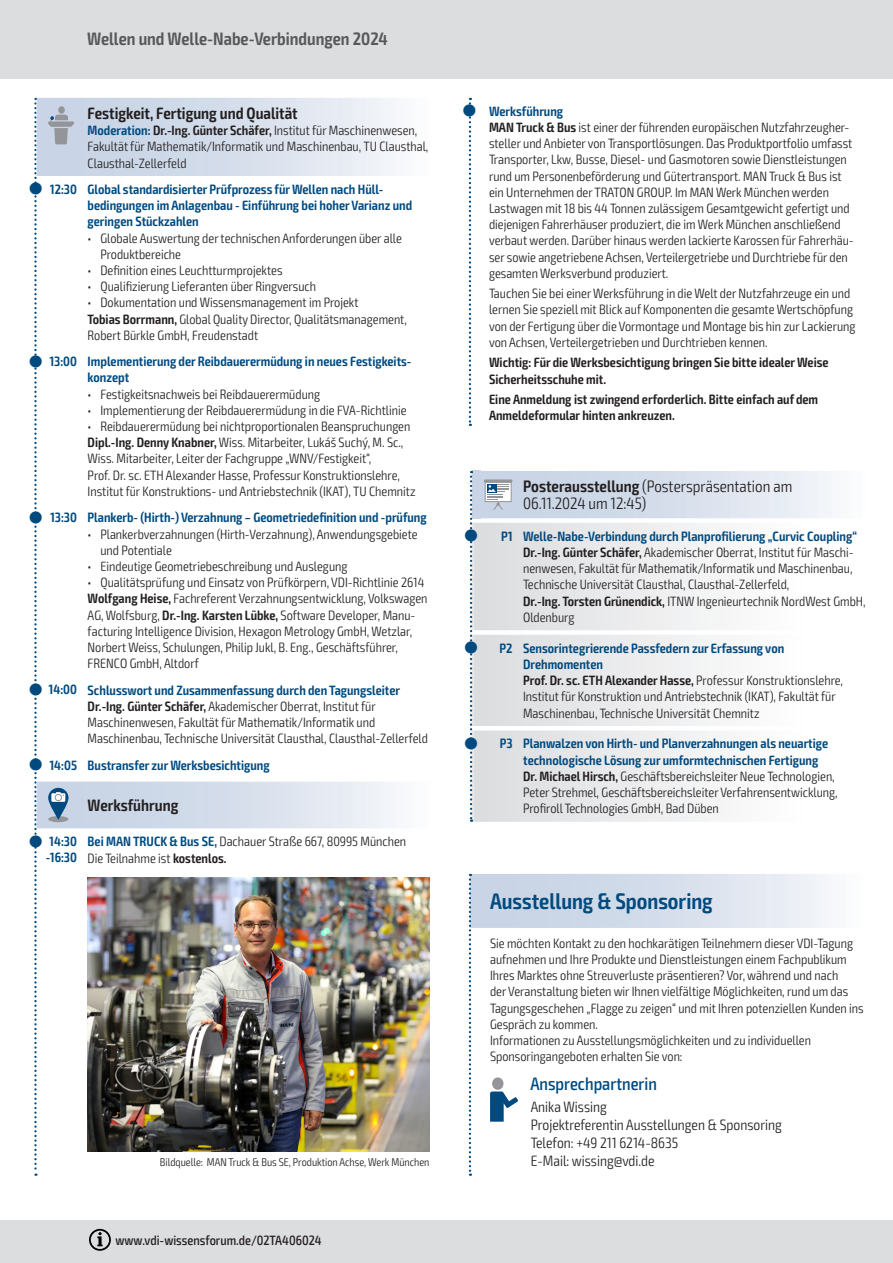
<style>
.page{position:relative;width:893px;height:1263px;background:#fff}
.page>*{position:absolute;margin:0;border:0;box-sizing:border-box;transform-origin:0 0}
.Themen_Headline{font:600 condensed 22.5px "Exo 2";color:#004a7f}
.t1{font:600 condensed 18px "Exo 2";color:#57585a}
.Themen_Headline-2{font:500 condensed 18px "Exo 2";color:#004a7f}
.t2{font:300 condensed 16.5px/17.2px "Exo 2";color:#231f20}
.Headline{font:600 condensed 16.5px "Exo 2";color:#231f20}
.Themen_Headline-3{font:300 condensed 15px/18px "Exo 2";color:#231f20}
.Fließtext__9__10_8{font:300 condensed 13.5px/16.2px "Exo 2";color:#231f20}
.Headline-2{font:600 condensed 13.5px/16.2px "Exo 2";color:#004a7f}
.Headline-3{font:300 condensed 13.5px/16.2px "Exo 2";color:#231f20}
.Fließtext__9__10_8-2{font:600 condensed 13.5px/16.2px "Exo 2";color:#231f20}
.Uhrzeit{font:600 condensed 13.5px/16.2px "Exo 2";color:#004a7f}
.t3{font:500 condensed 13.5px "Exo 2";color:#231f20}
.Fließtext__9__10_8-3{font:300 condensed 11.25px "Exo 2";color:#231f20}
.s1{font-weight:600;color:#004a7f}
.s2{font-weight:600}
</style>
<div class="page">
<div style="left:0;top:0;width:893px;height:79px;background:#dcdddf"></div>
<div style="left:0;top:1220px;width:893px;height:43px;background:#dcdddf"></div>
<svg style="left:89px;top:1229px;width:22px;height:22px"></svg>
<svg style="left:469px;top:874px;width:361px;height:302px"></svg>
<img style="left:34px;top:98px;width:396px;height:1078px">
<svg style="left:470px;top:471px;width:362px;height:351px"></svg>
<svg style="left:468px;top:98px;width:4px;height:328px"></svg>
<p class="t1" style="left:87px;top:28px;width:302px">Wellen und Welle-Nabe-Verbindungen 2024</p>
<p class="Headline" style="left:88px;top:103px;width:212px">Festigkeit, Fertigung und Qualität</p>
<p class="Headline-3" style="left:88px;top:123px;width:342px"><span class="s1">Moderation:</span> <span class="s2">Dr.-Ing. Günter Schäfer,</span> Institut für Maschinenwesen,<br>Fakultät für Mathematik/Informatik und Maschinenbau, TU Clausthal,<br>Clausthal-Zellerfeld</p>
<p class="Uhrzeit" style="left:50px;top:181px;width:29px">12:30</p>
<p class="Headline-2" style="left:88px;top:181px;width:326px">Global standardisierter Prüfprozess für Wellen nach Hüll&shy;bedingungen im Anlagenbau - Einführung bei hoher Varianz und geringen Stückzahlen</p>
<p class="Fließtext__9__10_8" style="left:100px;top:230px;width:303px;text-indent:-13px">• Globale Auswertung der technischen Anforderungen über alle<br>Produktbereiche</p>
<p class="Fließtext__9__10_8" style="left:88px;top:262px;width:196px">• Definition eines Leuchtturmprojektes</p>
<p class="Fließtext__9__10_8" style="left:88px;top:279px;width:230px">• Qualifizierung Lieferanten über Ringversuch</p>
<p class="Fließtext__9__10_8" style="left:88px;top:295px;width:272px">• Dokumentation und Wissensmanagement im Projekt</p>
<p class="Fließtext__9__10_8" style="left:88px;top:311px;width:321px"><span class="s2">Tobias Borrmann,</span> Global Quality Director, Qualitätsmanagement,<br>Robert Bürkle GmbH, Freudenstadt</p>
<p class="Uhrzeit" style="left:49px;top:354px;width:29px">13:00</p>
<p class="Headline-2" style="left:88px;top:354px;width:325px">Implementierung der Reibdauerermüdung in neues Festigkeits&shy;konzept</p>
<p class="Fließtext__9__10_8" style="left:88px;top:386px;width:234px">• Festigkeitsnachweis bei Reibdauerermüdung</p>
<p class="Fließtext__9__10_8" style="left:88px;top:402px;width:320px">• Implementierung der Reibdauerermüdung in die FVA-Richtlinie</p>
<p class="Fließtext__9__10_8" style="left:88px;top:418px;width:324px">• Reibdauerermüdung bei nichtproportionalen Beanspruchungen</p>
<p class="Fließtext__9__10_8" style="left:88px;top:435px;width:329px"><span class="s2">Dipl.-Ing. Denny Knabner,</span> Wiss. Mitarbeiter, Lukáš Suchý, M. Sc., Wiss. Mitarbeiter, Leiter der Fachgruppe „WNV/Festigkeit“,<br>Prof. Dr. sc. ETH Alexander Hasse, Professur Konstruktionslehre, Institut für Konstruktions- und Antriebstechnik (IKAT), TU Chemnitz</p>
<p class="Uhrzeit" style="left:50px;top:510px;width:28px">13:30</p>
<p class="Headline-2" style="left:88px;top:510px;width:341px">Plankerb- (Hirth-) Verzahnung – Geometriedefinition und -prüfung</p>
<p class="Fließtext__9__10_8" style="left:100px;top:526px;width:319px;text-indent:-13px">• Plankerbverzahnungen (Hirth-Verzahnung), Anwendungsgebiete und Potentiale</p>
<p class="Fließtext__9__10_8" style="left:88px;top:558px;width:261px">• Eindeutige Geometriebeschreibung und Auslegung</p>
<p class="Fließtext__9__10_8" style="left:88px;top:575px;width:338px">• Qualitätsprüfung und Einsatz von Prüfkörpern, VDI-Richtlinie 2614</p>
<p class="Fließtext__9__10_8" style="left:88px;top:591px;width:341px"><span class="s2">Wolfgang Heise,</span> Fachreferent Verzahnungsentwicklung, Volkswagen AG, Wolfsburg, <span class="s2">Dr.-Ing. Karsten Lübke,</span> Software Developer, Manu&shy;facturing Intelligence Division, Hexagon Metrology GmbH, Wetzlar, Norbert Weiss, Schulungen, Philip Jukl, B. Eng., Geschäftsführer, FRENCO GmbH, Altdorf</p>
<p class="Uhrzeit" style="left:49px;top:682px;width:30px">14:00</p>
<p class="Headline-2" style="left:88px;top:682px;width:314px">Schlusswort und Zusammenfassung durch den Tagungsleiter</p>
<p class="Fließtext__9__10_8" style="left:88px;top:698px;width:342px"><span class="s2">Dr.-Ing. Günter Schäfer,</span> Akademischer Oberrat, Institut für<br>Maschinenwesen, Fakultät für Mathematik/Informatik und<br>Maschinenbau, Technische Universität Clausthal, Clausthal-Zellerfeld</p>
<p class="Uhrzeit" style="left:49px;top:757px;width:29px">14:05</p>
<p class="Headline-2" style="left:88px;top:757px;width:184px">Bustransfer zur Werksbesichtigung</p>
<p class="Headline" style="left:88px;top:795px;width:92px">Werksführung</p>
<p class="Uhrzeit" style="left:46px;top:834px;width:33px">14:30 -16:30</p>
<p class="Headline-3" style="left:88px;top:834px;width:320px"><span class="s1">Bei MAN TRUCK &amp; Bus SE,</span> Dachauer Straße 667, 80995 München</p>
<p class="Fließtext__9__10_8" style="left:88px;top:850px;width:140px">Die Teilnahme ist <span class="s2">kostenlos.</span></p>
<p class="Fließtext__9__10_8-3" style="left:160px;top:1155px;width:271px">Bildquelle: MAN Truck &amp; Bus SE, Produktion Achse, Werk München</p>
<p class="t3" style="left:115px;top:1232px;width:208px">www.vdi-wissensforum.de/02TA406024</p>
<p class="Fließtext__9__10_8" style="left:489px;top:103px;width:366px"><span class="s1">Werksführung<br></span><span class="s2">MAN Truck &amp; Bus</span> ist einer der führenden europäischen Nutzfahrzeugher&shy;steller und Anbieter von Transportlösungen. Das Produktportfolio umfasst Transporter, Lkw, Busse, Diesel- und Gasmotoren sowie Dienstleistungen rund um Personenbeförderung und Gütertransport. MAN Truck &amp; Bus ist ein Unternehmen der TRATON GROUP. Im MAN Werk München werden Lastwagen mit 18 bis 44 Tonnen zulässigem Gesamtgewicht gefertigt und diejenigen Fahrerhäuser produziert, die im Werk München anschließend verbaut werden. Darüber hinaus werden lackierte Karossen für Fahrerhäu&shy;ser sowie angetriebene Achsen, Verteilergetriebe und Durchtriebe für den gesamten Werksverbund produziert.</p>
<p class="Fließtext__9__10_8" style="left:489px;top:286px;width:368px">Tauchen Sie bei einer Werksführung in die Welt der Nutzfahrzeuge ein und lernen Sie speziell mit Blick auf Komponenten die gesamte Wertschöpfung von der Fertigung über die Vormontage und Montage bis hin zur Lackierung von Achsen, Verteilergetrieben und Durchtrieben kennen.</p>
<p class="Fließtext__9__10_8-2" style="left:489px;top:355px;width:341px">Wichtig: Für die Werksbesichtigung bringen Sie bitte idealer Weise<br>Sicherheitsschuhe mit.</p>
<p class="Fließtext__9__10_8-2" style="left:489px;top:391px;width:331px">Eine Anmeldung ist zwingend erforderlich. Bitte einfach auf dem<br>Anmeldeformular hinten ankreuzen.</p>
<p class="t2" style="left:523px;top:478px;width:271px"><span class="s2">Posterausstellung</span> (Posterspräsentation am<br>06.11.2024 um 12:45)</p>
<p class="Uhrzeit" style="left:501px;top:528px;width:13px">P1</p>
<p class="Headline-2" style="left:523px;top:528px;width:335px">Welle-Nabe-Verbindung durch Planprofilierung „Curvic Coupling“</p>
<p class="Fließtext__9__10_8" style="left:523px;top:544px;width:344px"><span class="s2">Dr.-Ing. Günter Schäfer,</span> Akademischer Oberrat, Institut für Maschi&shy;nenwesen, Fakultät für Mathematik/Informatik und Maschinenbau, Technische Universität Clausthal, Clausthal-Zellerfeld,<br><span class="s2">Dr.-Ing. Torsten Grünendick,</span> ITNW Ingenieurtechnik NordWest GmbH, Oldenburg</p>
<p class="Uhrzeit" style="left:500px;top:640px;width:14px">P2</p>
<p class="Headline-2" style="left:523px;top:640px;width:263px">Sensorintegrierende Passfedern zur Erfassung von<br>Drehmomenten</p>
<p class="Fließtext__9__10_8" style="left:523px;top:672px;width:321px"><span class="s2">Prof. Dr. sc. ETH Alexander Hasse,</span> Professur Konstruktionslehre,<br>Institut für Konstruktion und Antriebstechnik (IKAT), Fakultät für<br>Maschinenbau, Technische Universität Chemnitz</p>
<p class="Uhrzeit" style="left:500px;top:736px;width:14px">P3</p>
<p class="Headline-2" style="left:523px;top:736px;width:307px">Planwalzen von Hirth- und Planverzahnungen als neuartige technologische Lösung zur umformtechnischen Fertigung</p>
<p class="Fließtext__9__10_8" style="left:523px;top:768px;width:316px"><span class="s2">Dr. Michael Hirsch,</span> Geschäftsbereichsleiter Neue Technologien,<br>Peter Strehmel, Geschäftsbereichsleiter Verfahrensentwicklung,<br>Profiroll Technologies GmbH, Bad Düben</p>
<p class="Themen_Headline" style="left:490px;top:887px;width:224px">Ausstellung &amp; Sponsoring</p>
<p class="Fließtext__9__10_8" style="left:490px;top:935px;width:375px">Sie möchten Kontakt zu den hochkarätigen Teilnehmern dieser VDI-Tagung aufnehmen und Ihre Produkte und Dienstleistungen einem Fachpublikum Ihres Marktes ohne Streuverluste präsentieren? Vor, während und nach<br>der Veranstaltung bieten wir Ihnen vielfältige Möglichkeiten, rund um das Tagungsgeschehen „Flagge zu zeigen“ und mit Ihren potenziellen Kunden ins Gespräch zu kommen.</p>
<p class="Fließtext__9__10_8" style="left:490px;top:1032px;width:322px">Informationen zu Ausstellungsmöglichkeiten und zu individuellen<br>Sponsoringangeboten erhalten Sie von:</p>
<p class="Themen_Headline-2" style="left:530px;top:1073px;width:128px">Ansprechpartnerin</p>
<p class="Themen_Headline-3" style="left:531px;top:1098px;width:77px">Anika Wissing</p>
<p class="Themen_Headline-3" style="left:531px;top:1116px;width:253px">Projektreferentin Ausstellungen &amp; Sponsoring</p>
<p class="Themen_Headline-3" style="left:531px;top:1134px;width:149px">Telefon: +49 211 6214-8635<br>E-Mail: wissing@vdi.de</p>
</div>
